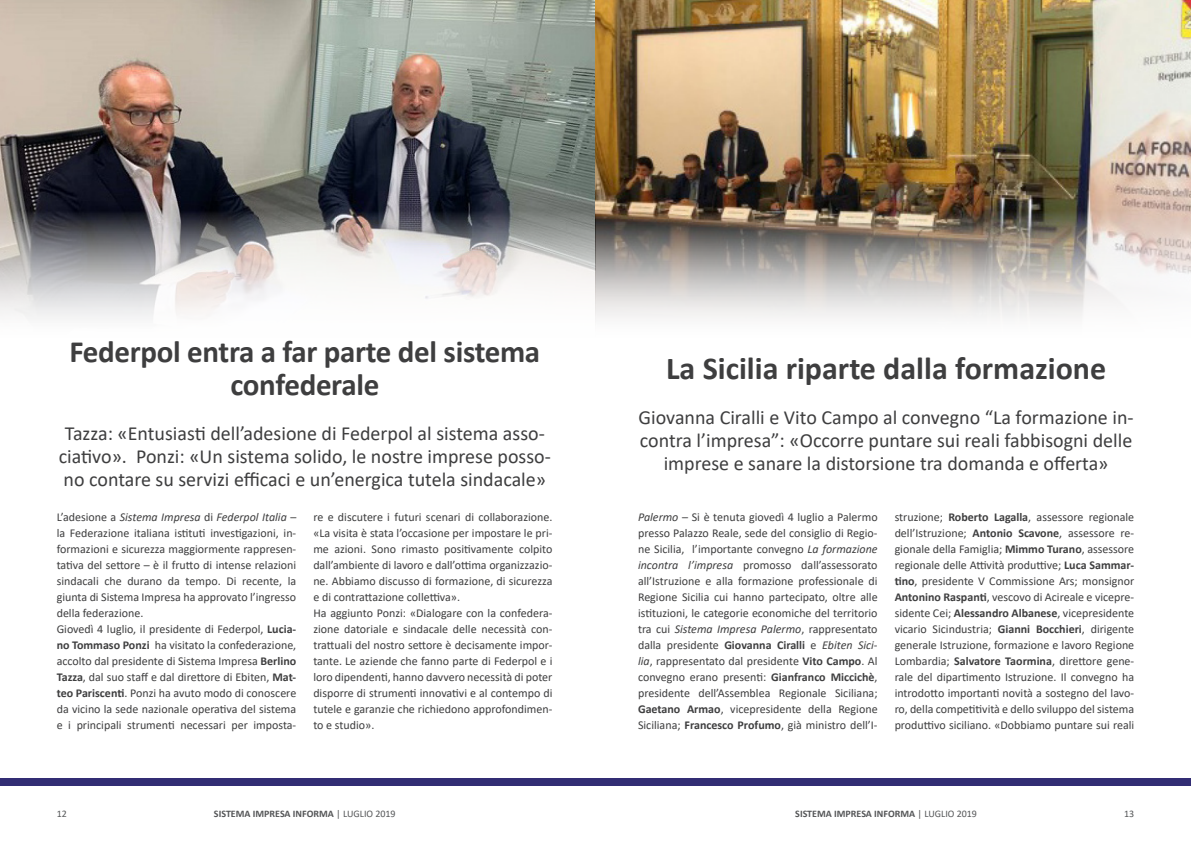
<style>
.page{position:relative;width:1191px;height:842px;background:#fff}
.page>*{position:absolute;margin:0;border:0;box-sizing:border-box;transform-origin:0 0}
.titolo{font:700 32px "Calibri";color:#3e3e3f}
.titolo-2{font:700 31px/33px "Calibri";letter-spacing:-.01em;color:#3e3e3f;text-align:center}
.titolo-3{font:20px/23px "Calibri";color:#3e3e3f;text-align:center}
.sottotitolo{font:20px/23px "Calibri";color:#3e3e3f;text-align:center}
.testo{font:12px/16px "Calibri";color:#3e3e3f;text-align:justify}
.data{font:700 10px "Calibri";color:#545557}
.t1{font:10px "Calibri";color:#545557}
.s1{font-style:italic}
.s2{font-weight:700}
.s3{font-weight:400}
</style>
<div class="page">
<div style="left:0;top:778px;width:595px;height:7px;background:#322d74"></div>
<div style="left:595px;top:778px;width:596px;height:7px;background:#322d74"></div>
<img style="left:0;top:0;width:1191px;height:320px">
<p class="titolo-2" style="left:69px;top:335px;width:472px">Federpol entra a far parte del sistema confederale</p>
<p class="titolo-3" style="left:59px;top:422px;width:494px">Tazza: «Entusiasti dell’adesione di Federpol al sistema asso&shy;ciativo». Ponzi: «Un sistema solido, le nostre imprese posso&shy;no contare su servizi efficaci e un’energica tutela sindacale»</p>
<p class="testo" style="left:57px;top:509px;width:241px">L’adesione a <span class="s1">Sistema Impresa</span> di <span class="s1">Federpol Italia</span> – la Federazione italiana istituti investigazioni, in&shy;formazioni e sicurezza maggiormente rappresen&shy;tativa del settore – è il frutto di intense relazioni sindacali che durano da tempo. Di recente, la giunta di Sistema Impresa ha approvato l’ingresso della federazione.</p>
<p class="testo" style="left:57px;top:621px;width:241px">Giovedì 4 luglio, il presidente di Federpol, <span class="s2">Lucia&shy;no Tommaso Ponzi</span> ha visitato la confederazione, accolto dal presidente di Sistema Impresa <span class="s2">Berlino Tazza</span>, dal suo staff e dal direttore di Ebiten, <span class="s2">Mat&shy;teo Pariscenti</span>. Ponzi ha avuto modo di conoscere da vicino la sede nazionale operativa del sistema e i principali strumenti necessari per imposta-</p>
<p class="testo" style="left:313px;top:509px;width:241px">re e discutere i futuri scenari di collaborazione. «La visita è stata l’occasione per impostare le pri&shy;me azioni. Sono rimasto positivamente colpito dall’ambiente di lavoro e dall’ottima organizzazio&shy;ne. Abbiamo discusso di formazione, di sicurezza e di contrattazione collettiva».</p>
<p class="testo" style="left:313px;top:605px;width:241px">Ha aggiunto Ponzi: «Dialogare con la confedera&shy;zione datoriale e sindacale delle necessità con&shy;trattuali del nostro settore è decisamente impor&shy;tante. Le aziende che fanno parte di Federpol e i loro dipendenti, hanno davvero necessità di poter disporre di strumenti innovativi e al contempo di tutele e garanzie che richiedono approfondimen&shy;to e studio».</p>
<p class="titolo" style="left:666px;top:345px;width:442px">La Sicilia riparte dalla formazione</p>
<p class="sottotitolo" style="left:638px;top:406px;width:496px">Giovanna Ciralli e Vito Campo al convegno “La formazione in&shy;contra l’impresa”: «Occorre puntare sui reali fabbisogni delle imprese e sanare la distorsione tra domanda e offerta»</p>
<p class="testo" style="left:638px;top:509px;width:241px"><span class="s1">Palermo</span> – Si è tenuta giovedì 4 luglio a Palermo presso Palazzo Reale, sede del consiglio di Regio&shy;ne Sicilia, l’importante convegno <span class="s1">La formazione incontra l’impresa</span> promosso dall’assessorato all’Istruzione e alla formazione professionale di Regione Sicilia cui hanno partecipato, oltre alle istituzioni, le categorie economiche del territorio tra cui <span class="s1">Sistema Impresa Palermo</span>, rappresentato dalla presidente <span class="s2">Giovanna Ciralli</span> e <span class="s1">Ebiten Sici&shy;lia</span>, rappresentato dal presidente <span class="s2">Vito Campo</span>. Al convegno erano presenti: <span class="s2">Gianfranco Miccichè</span>, presidente dell’Assemblea Regionale Siciliana; <span class="s2">Gaetano Armao</span>, vicepresidente della Regione Siciliana; <span class="s2">Francesco Profumo</span>, già ministro dell’I-</p>
<p class="testo" style="left:894px;top:509px;width:241px">struzione; <span class="s2">Roberto Lagalla</span>, assessore regionale dell’Istruzione; <span class="s2">Antonio Scavone</span>, assessore re&shy;gionale della Famiglia; <span class="s2">Mimmo Turano</span>, assessore regionale delle Attività produttive; <span class="s2">Luca Sammar&shy;tino</span>, presidente V Commissione Ars; monsignor <span class="s2">Antonino Raspanti</span>, vescovo di Acireale e vicepre&shy;sidente Cei; <span class="s2">Alessandro Albanese</span>, vicepresidente vicario Sicindustria; <span class="s2">Gianni Bocchieri</span>, dirigente generale Istruzione, formazione e lavoro Regione Lombardia; <span class="s2">Salvatore Taormina</span>, direttore gene&shy;rale del dipartimento Istruzione. Il convegno ha introdotto importanti novità a sostegno del lavo&shy;ro, della competitività e dello sviluppo del sistema produttivo siciliano. «Dobbiamo puntare sui reali</p>
<p class="t1" style="left:57px;top:807px;width:12px">12</p>
<p class="data" style="left:214px;top:807px;width:183px">SISTEMA IMPRESA INFORMA <span class="s3">| LUGLIO 2019</span></p>
<p class="data" style="left:795px;top:807px;width:183px">SISTEMA IMPRESA INFORMA <span class="s3">| LUGLIO 2019</span></p>
<p class="t1" style="left:1124px;top:807px;width:12px">13</p>
</div>
